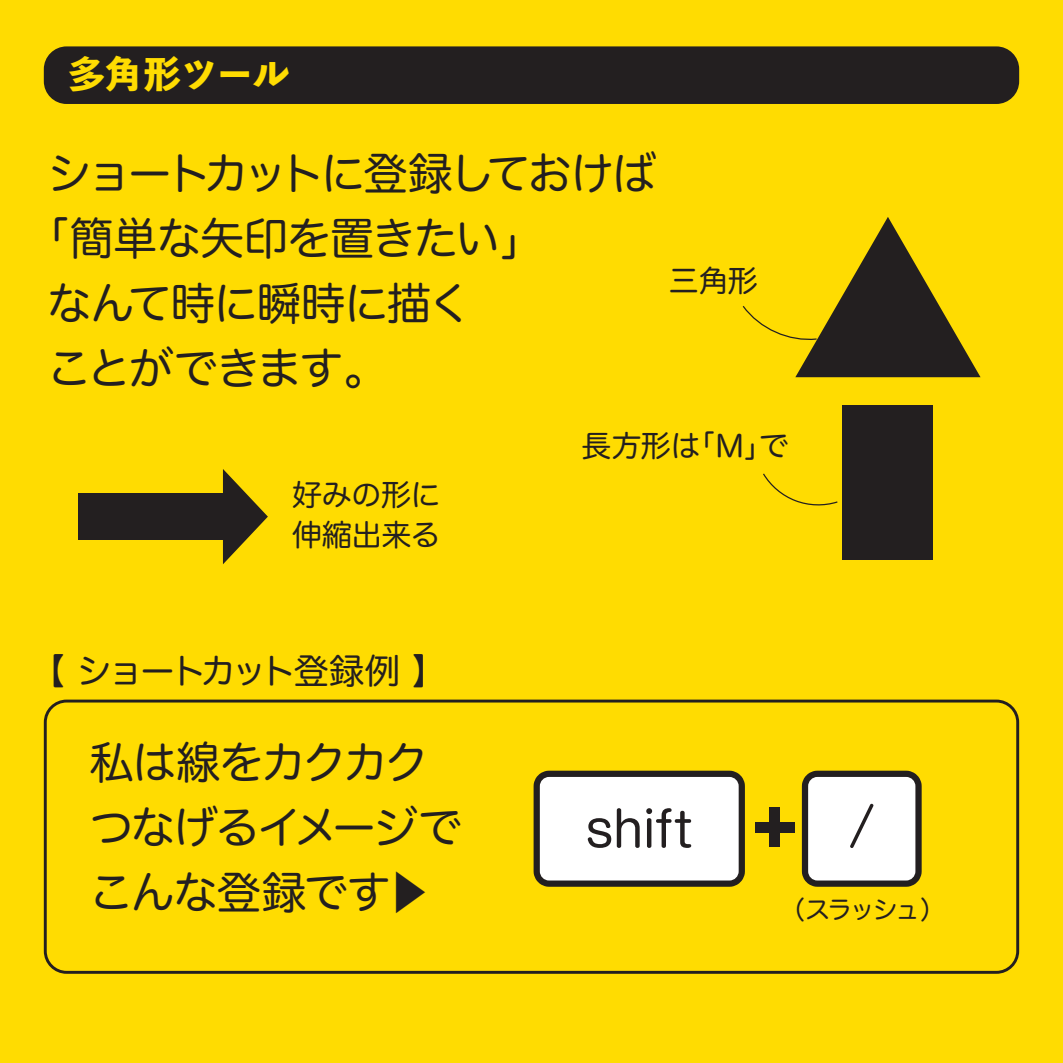
<style>
.page{position:relative;width:1063px;height:1063px;background:#ffdc01}
.page>*{position:absolute;margin:0;border:0;box-sizing:border-box;transform-origin:0 0}
.t1{font:44.25px/65px "Hira Maru Pro N W4";letter-spacing:-.05em;color:#231f20}
.t2{font:44.25px "Hira Maru Pro N W4";letter-spacing:-.025em;color:#231f20}
.t3{font:44.25px "Hira Maru Pro N W4";letter-spacing:-.085em;color:#231f20}
.t4{font:800 37.5px "Toppan Bunkyu Midashi Gothic Std N";letter-spacing:-.015em;color:#ffdc01}
.t5{font:35px "Hira Maru Pro N W4";letter-spacing:-.095em;color:#231f20}
.t6{font:30px/40px "Hira Maru Pro N W4";letter-spacing:-.015em;color:#231f20}
.t7{font:25px "Hira Maru Pro N W4";letter-spacing:-.095em;color:#231f20}
</style>
<div class="page">
<div style="left:45px;top:48px;width:973px;height:55px;background:#231f20;border-radius:21px"></div>
<div style="left:44px;top:46px;width:975px;height:58px;border:3px solid #231f20;border-radius:21px"></div>
<div style="left:843px;top:405px;width:90px;height:154px;background:#231f20"></div>
<svg style="left:223px;top:469px;width:45px;height:95px"></svg>
<div style="left:78px;top:493px;width:153px;height:47px;background:#231f20"></div>
<svg style="left:742px;top:217px;width:239px;height:160px"></svg>
<svg style="left:763px;top:473px;width:75px;height:33px"></svg>
<div style="left:44px;top:700px;width:975px;height:274px;border:3px solid #231f20;border-radius:21px"></div>
<div style="left:755px;top:822px;width:39px;height:10px;background:#231f20"></div>
<div style="left:770px;top:807px;width:10px;height:40px;background:#231f20"></div>
<div style="left:802px;top:771px;width:120px;height:116px;border:12px solid #231f20;border-radius:9px"></div>
<div style="left:808px;top:777px;width:107px;height:104px;background:#fff;border-radius:9px"></div>
<svg style="left:850px;top:804px;width:23px;height:44px"></svg>
<div style="left:534px;top:771px;width:211px;height:116px;border:12px solid #231f20;border-radius:9px"></div>
<div style="left:540px;top:777px;width:199px;height:104px;background:#fff;border-radius:9px"></div>
<svg style="left:588px;top:818px;width:23px;height:30px"></svg>
<svg style="left:617px;top:808px;width:23px;height:40px"></svg>
<svg style="left:646px;top:808px;width:45px;height:40px"></svg>
<p class="t4" style="left:68px;top:45px;width:223px">多角形ツール</p>
<p class="t3" style="left:48px;top:135px;width:610px">ショートカットに登録しておけば</p>
<p class="t2" style="left:25px;top:200px;width:520px">「簡単な矢印を置きたい」</p>
<p class="t2" style="left:48px;top:265px;width:426px">なんて時に瞬時に描く</p>
<p class="t1" style="left:48px;top:333px;width:342px">ことができます。</p>
<p class="t6" style="left:669px;top:259px;width:91px">三角形</p>
<p class="t6" style="left:292px;top:473px;width:150px">好みの形に伸縮出来る</p>
<p class="t6" style="left:582px;top:424px;width:209px">長方形は「M」で</p>
<p class="t5" style="left:30px;top:641px;width:418px">【 ショートカット登録例 】</p>
<p class="t1" style="left:89px;top:727px;width:374px">私は線をカクカクつなげるイメージでこんな登録です▶</p>
<p class="t7" style="left:780px;top:888px;width:167px">（スラッシュ）</p>
</div>
